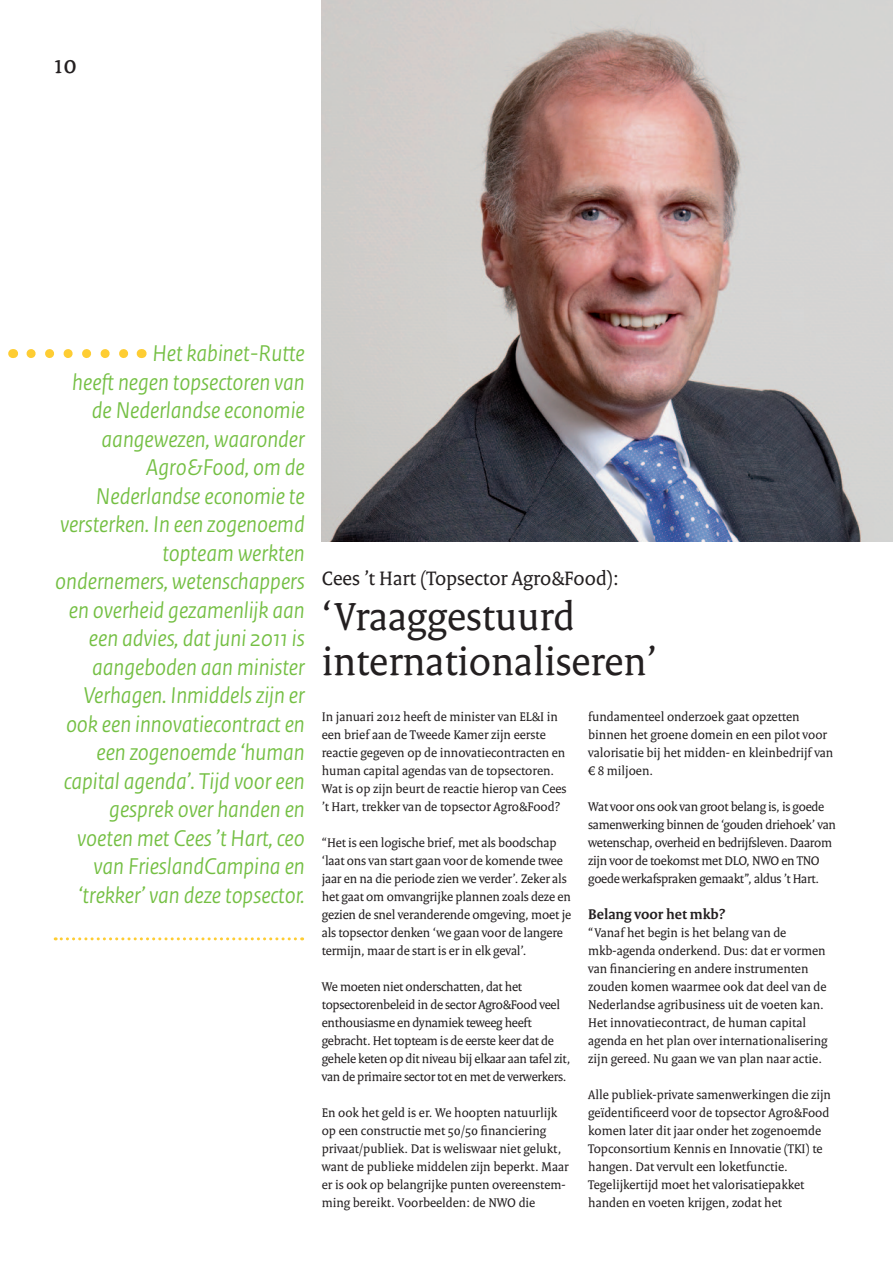
<style>
.page{position:relative;width:893px;height:1263px;background:#fff}
.page>*{position:absolute;margin:0;border:0;box-sizing:border-box;transform-origin:0 0}
.t1{font:42px/45px "Rijksoverheid Serif";color:#231f20}
.t2{font:27px "Rijksoverheid Serif";color:#231f20}
.t3{font:italic 24px/28.5px "Rijksoverheid Sans Heading";color:#74bf43;text-align:right}
.t4{font:21px "Rijksoverheid Serif";color:#231f20}
.t5{font:700 15px "Rijksoverheid Serif";color:#231f20}
.t6{font:13.5px/18px "Rijksoverheid Serif";color:#231f20}
.t7{font:13.5px/18px "Rijksoverheid Serif";letter-spacing:-.02em;color:#231f20}
</style>
<div class="page">
<img style="left:322px;top:0;width:571px;height:541px">
<svg style="left:31px;top:349px;width:98px;height:9px"></svg>
<svg style="left:55px;top:937px;width:248px;height:3px"></svg>
<h2 class="t2" style="left:54px;top:48px;width:25px">10</h2>
<p class="t3" style="left:55px;top:340px;width:251px">Het kabinet-Rutte<br>heeft negen topsectoren van de Nederlandse economie aangewezen, waaronder<br>Agro&amp;Food, om de<br>Nederlandse economie te versterken. In een zogenoemd topteam werkten ondernemers, wetenschappers en overheid gezamenlijk aan een advies, dat juni 2011 is aangeboden aan minister<br>Verhagen. Inmiddels zijn er ook een innovatiecontract en een zogenoemde ‘human capital agenda’. Tijd voor een gesprek over handen en voeten met Cees ’t Hart, ceo van FrieslandCampina en ‘trekker’ van deze topsector.</p>
<h3 class="t4" style="left:322px;top:566px;width:299px">Cees ’t Hart (Topsector Agro&amp;Food):</h3>
<h1 class="t1" style="left:322px;top:594px;width:337px">‘Vraaggestuurd internationaliseren’</h1>
<p class="t6" style="left:588px;top:708px;width:247px">fundamenteel onderzoek gaat opzetten binnen het groene domein en een pilot voor valorisatie bij het midden- en kleinbedrijf van € 8 miljoen.</p>
<p class="t7" style="left:588px;top:798px;width:249px">Wat voor ons ook van groot belang is, is goede samenwerking binnen de ‘gouden driehoek’ van wetenschap, overheid en bedrijfsleven. Daarom zijn voor de toekomst met DLO, NWO en TNO goede werkafspraken gemaakt”, aldus ’t Hart.</p>
<p class="t5" style="left:588px;top:905px;width:138px">Belang voor het mkb?</p>
<p class="t6" style="left:588px;top:924px;width:241px">“Vanaf het begin is het belang van de mkb-agenda onderkend. Dus: dat er vormen van financiering en andere instrumenten zouden komen waarmee ook dat deel van de Nederlandse agribusiness uit de voeten kan.<br>Het innovatiecontract, de human capital agenda en het plan over internationalisering zijn gereed. Nu gaan we van plan naar actie.</p>
<p class="t6" style="left:588px;top:1086px;width:244px">Alle publiek-private samenwerkingen die zijn geïdentificeerd voor de topsector Agro&amp;Food komen later dit jaar onder het zogenoemde Topconsortium Kennis en Innovatie (TKI) te hangen. Dat vervult een loketfunctie.<br>Tegelijkertijd moet het valorisatiepakket handen en voeten krijgen, zodat het</p>
<p class="t6" style="left:322px;top:708px;width:246px">In januari 2012 heeft de minister van EL&amp;I in een brief aan de Tweede Kamer zijn eerste reactie gegeven op de innovatiecontracten en human capital agendas van de topsectoren.<br>Wat is op zijn beurt de reactie hierop van Cees ’t Hart, trekker van de topsector Agro&amp;Food?</p>
<p class="t6" style="left:322px;top:834px;width:251px">“Het is een logische brief, met als boodschap ‘laat ons van start gaan voor de komende twee jaar en na die periode zien we verder’. Zeker als het gaat om omvangrijke plannen zoals deze en gezien de snel veranderende omgeving, moet je als topsector denken ‘we gaan voor de langere termijn, maar de start is er in elk geval’.</p>
<p class="t7" style="left:322px;top:978px;width:250px">We moeten niet onderschatten, dat het topsectorenbeleid in de sector Agro&amp;Food veel enthousiasme en dynamiek teweeg heeft gebracht. Het topteam is de eerste keer dat de gehele keten op dit niveau bij elkaar aan tafel zit, van de primaire sector tot en met de verwerkers.</p>
<p class="t6" style="left:322px;top:1104px;width:248px">En ook het geld is er. We hoopten natuurlijk op een constructie met 50/50 financiering privaat/publiek. Dat is weliswaar niet gelukt, want de publieke middelen zijn beperkt. Maar er is ook op belangrijke punten overeenstem&shy;ming bereikt. Voorbeelden: de NWO die</p>
</div>
